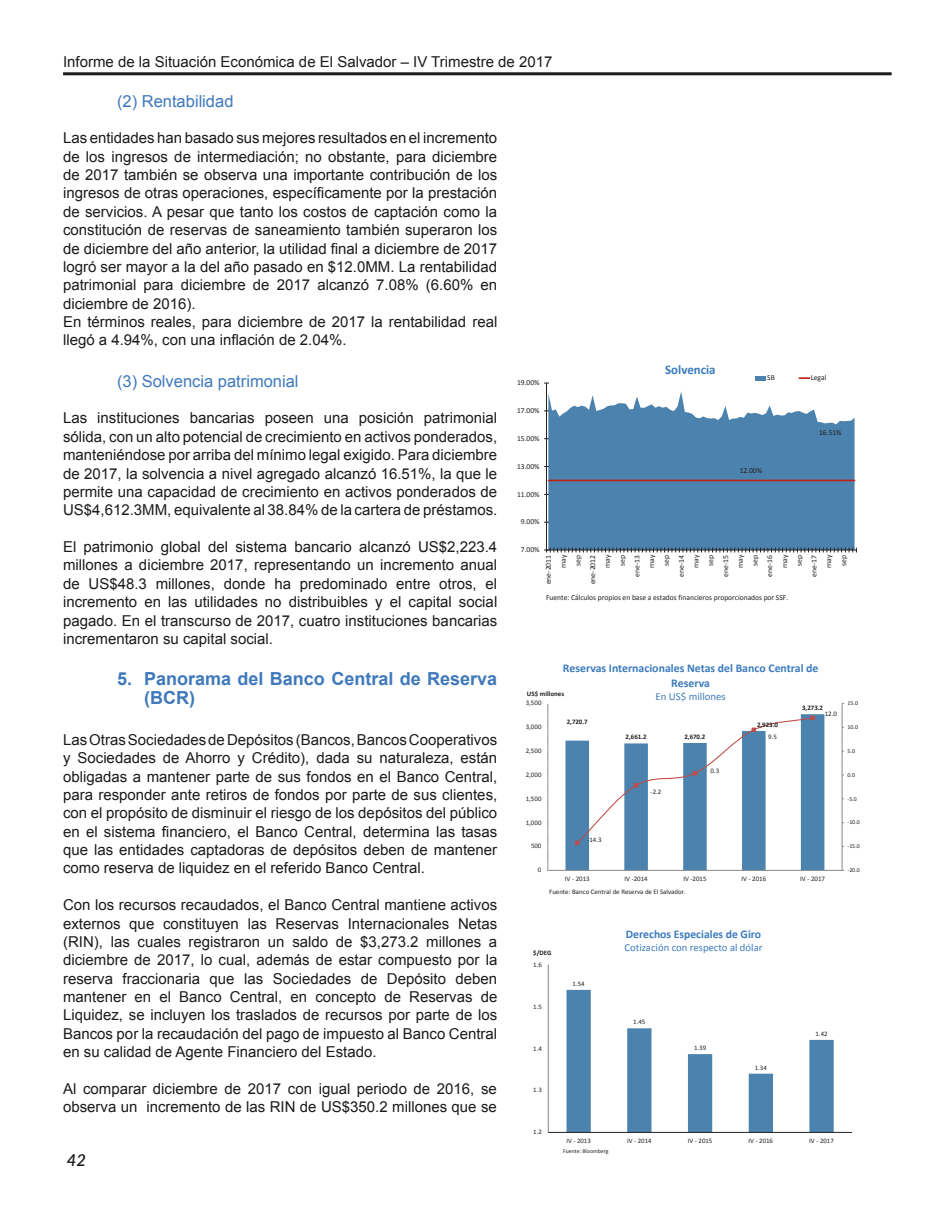
<style>
.page{position:relative;width:945px;height:1215px;background:#fff}
.page>*{position:absolute;margin:0;border:0;box-sizing:border-box;transform-origin:0 0}
.t1{font:700 18px/18.5px "Arial";color:#3f79bb}
.t2{font:16.5px "Arial";color:#3f79bb}
.t3{font:italic 600 16.5px "Lato";color:#1c1b1a}
.t4{font:15px/18.3px "Arial";color:#1c1b1a;text-align:justify}
.t5{font:700 13.2px "Calibri";color:#3b7bbd}
.t6{font:700 11.85px/14.4px "Calibri";color:#3b7bbd;text-align:center}
.t7{font:700 11.7px "Calibri";color:#3b7bbd}
.t8{font:10.8px "Calibri";color:#3b7bbd}
.t9{font:10.65px "Calibri";color:#3b7bbd}
.t10{font:7.65px "Calibri";color:#231f20}
.t11{font:7.5px/14.7px "Calibri";color:#231f20;text-align:right}
.t12{font:6.9px "Calibri";letter-spacing:-.005em;color:#231f20}
.t13{font:700 6.9px "Calibri";letter-spacing:-.005em;color:#231f20}
.t14{font:6.75px "Calibri";letter-spacing:-.005em;color:#231f20}
.t15{font:700 6.75px "Calibri";color:#231f20}
.t16{font:5.85px "Calibri";color:#231f20}
</style>
<div class="page">
<hr style="left:63px;top:72px;width:829px;height:3px;background:#1c1b1a">
<svg style="left:548px;top:391px;width:307px;height:157px;background:#6493b8"></svg>
<hr style="left:546px;top:383px;width:1px;height:167px;background:#231f20">
<svg style="left:544px;top:548px;width:313px;height:4px"></svg>
<hr style="left:548px;top:480px;width:307px;height:1px;background:#c11f1b">
<hr style="left:756px;top:376px;width:10px;height:4px;background:#4c83ae">
<svg style="left:799px;top:377px;width:11px;height:2px"></svg>
<hr style="left:842px;top:703px;width:1px;height:167px;background:#878787">
<svg style="left:548px;top:704px;width:1px;height:166px"></svg>
<hr style="left:548px;top:870px;width:294px;height:1px;background:#878787">
<svg style="left:565px;top:714px;width:259px;height:156px"></svg>
<svg style="left:567px;top:990px;width:267px;height:142px"></svg>
<hr style="left:548px;top:965px;width:1px;height:167px;background:#878787">
<hr style="left:548px;top:1132px;width:304px;height:1px;background:#231f20">
<p class="t4" style="left:63px;top:53px;width:491px">Informe de la Situación Económica de El Salvador – IV Trimestre de 2017</p>
<p class="t2" style="left:117px;top:90px;width:118px">(2) Rentabilidad</p>
<p class="t4" style="left:63px;top:129px;width:436px;text-align:left">Las entidades han basado sus mejores resultados en el incremento de los ingresos de intermediación; no obstante, para diciembre de 2017 también se observa una importante contribución de los ingresos de otras operaciones, específicamente por la prestación de servicios. A pesar que tanto los costos de captación como la constitución de reservas de saneamiento también superaron los de diciembre del año anterior, la utilidad final a diciembre de 2017 logró ser mayor a la del año pasado en $12.0MM. La rentabilidad patrimonial para diciembre de 2017 alcanzó 7.08% (6.60% en diciembre de 2016).<br>En términos reales, para diciembre de 2017 la rentabilidad real llegó a 4.94%, con una inflación de 2.04%.</p>
<p class="t2" style="left:117px;top:370px;width:183px">(3) Solvencia patrimonial</p>
<p class="t4" style="left:63px;top:409px;width:436px">Las instituciones bancarias poseen una posición patrimonial sólida, con un alto potencial de crecimiento en activos ponderados, manteniéndose por arriba del mínimo legal exigido. Para diciembre de 2017, la solvencia a nivel agregado alcanzó 16.51%, la que le permite una capacidad de crecimiento en activos ponderados de US$4,612.3MM, equivalente al 38.84% de la cartera de préstamos.</p>
<p class="t4" style="left:63px;top:538px;width:436px">El patrimonio global del sistema bancario alcanzó US$2,223.4 millones a diciembre 2017, representando un incremento anual de US$48.3 millones, donde ha predominado entre otros, el incremento en las utilidades no distribuibles y el capital social pagado. En el transcurso de 2017, cuatro instituciones bancarias incrementaron su capital social.</p>
<p class="t1" style="left:144px;top:670px;width:355px;text-indent:-27px">5. Panorama del Banco Central de Reserva (BCR)</p>
<p class="t4" style="left:63px;top:731px;width:436px">Las Otras Sociedades de Depósitos (Bancos, Bancos Cooperativos y Sociedades de Ahorro y Crédito), dada su naturaleza, están obligadas a mantener parte de sus fondos en el Banco Central, para responder ante retiros de fondos por parte de sus clientes, con el propósito de disminuir el riesgo de los depósitos del público en el sistema financiero, el Banco Central, determina las tasas que las entidades captadoras de depósitos deben de mantener como reserva de liquidez en el referido Banco Central.</p>
<p class="t4" style="left:63px;top:896px;width:436px">Con los recursos recaudados, el Banco Central mantiene activos externos que constituyen las Reservas Internacionales Netas (RIN), las cuales registraron un saldo de $3,273.2 millones a diciembre de 2017, lo cual, además de estar compuesto por la reserva fraccionaria que las Sociedades de Depósito deben mantener en el Banco Central, en concepto de Reservas de Liquidez, se incluyen los traslados de recursos por parte de los Bancos por la recaudación del pago de impuesto al Banco Central en su calidad de Agente Financiero del Estado.</p>
<p class="t4" style="left:63px;top:1080px;width:435px">Al comparar diciembre de 2017 con igual periodo de 2016, se observa un incremento de las RIN de US$350.2 millones que se</p>
<p class="t5" style="left:665px;top:361px;width:52px">Solvencia</p>
<p class="t10" style="left:767px;top:373px;width:9px">SB</p>
<p class="t10" style="left:811px;top:373px;width:17px">Legal</p>
<p class="t10" style="left:517px;top:378px;width:24px">19.00%</p>
<p class="t10" style="left:517px;top:406px;width:24px">17.00%</p>
<p class="t10" style="left:819px;top:428px;width:24px">16.51%</p>
<p class="t10" style="left:517px;top:434px;width:24px">15.00%</p>
<p class="t10" style="left:517px;top:461px;width:24px">13.00%</p>
<p class="t10" style="left:740px;top:465px;width:24px">12.00%</p>
<p class="t10" style="left:517px;top:489px;width:24px">11.00%</p>
<p class="t10" style="left:521px;top:517px;width:20px">9.00%</p>
<p class="t10" style="left:521px;top:545px;width:20px">7.00%</p>
<p class="t11" style="left:541px;top:584px;width:31px;rotate:-90deg">ene-2011 may<br>sep ene-2012 may<br>sep ene-13 may<br>sep ene-14 may<br>sep ene-15 may<br>sep ene-16 may<br>sep ene-17 may<br>sep</p>
<p class="t10" style="left:546px;top:593px;width:244px">Fuente: Cálculos propios en base a estados financieros proporcionados por SSF.</p>
<p class="t6" style="left:563px;top:661px;width:257px">Reservas Internacionales Netas del Banco Central de<br>Reserva</p>
<p class="t8" style="left:656px;top:690px;width:72px">En US$ millones</p>
<p class="t13" style="left:527px;top:689px;width:39px">US$ millones</p>
<p class="t12" style="left:526px;top:699px;width:17px">3,500</p>
<p class="t16" style="left:848px;top:700px;width:12px">15.0</p>
<p class="t13" style="left:802px;top:703px;width:23px">3,273.2</p>
<p class="t12" style="left:825px;top:710px;width:14px">12.0</p>
<p class="t13" style="left:567px;top:718px;width:23px">2,720.7</p>
<p class="t13" style="left:757px;top:720px;width:23px">2,923.0</p>
<p class="t12" style="left:526px;top:723px;width:17px">3,000</p>
<p class="t16" style="left:848px;top:723px;width:12px">10.0</p>
<p class="t12" style="left:768px;top:732px;width:10px">9.5</p>
<p class="t13" style="left:626px;top:733px;width:23px">2,661.2</p>
<p class="t13" style="left:684px;top:732px;width:23px">2,670.2</p>
<p class="t12" style="left:526px;top:747px;width:17px">2,500</p>
<p class="t16" style="left:848px;top:747px;width:9px">5.0</p>
<p class="t12" style="left:710px;top:767px;width:10px">0.3</p>
<p class="t12" style="left:526px;top:770px;width:17px">2,000</p>
<p class="t16" style="left:848px;top:771px;width:9px">0.0</p>
<p class="t12" style="left:651px;top:788px;width:12px">-2.2</p>
<p class="t12" style="left:526px;top:794px;width:17px">1,500</p>
<p class="t16" style="left:848px;top:795px;width:11px">-5.0</p>
<p class="t12" style="left:526px;top:818px;width:17px">1,000</p>
<p class="t16" style="left:848px;top:819px;width:14px">-10.0</p>
<p class="t12" style="left:587px;top:836px;width:16px">-14.3</p>
<p class="t12" style="left:531px;top:842px;width:12px">500</p>
<p class="t16" style="left:848px;top:843px;width:14px">-15.0</p>
<p class="t12" style="left:538px;top:866px;width:5px">0</p>
<p class="t16" style="left:848px;top:866px;width:14px">-20.0</p>
<p class="t12" style="left:565px;top:875px;width:26px">IV - 2013</p>
<p class="t12" style="left:624px;top:875px;width:25px">IV -2014</p>
<p class="t12" style="left:683px;top:875px;width:25px">IV -2015</p>
<p class="t12" style="left:741px;top:875px;width:26px">IV - 2016</p>
<p class="t12" style="left:800px;top:875px;width:26px">IV - 2017</p>
<p class="t12" style="left:549px;top:888px;width:138px">Fuente: Banco Central de Reserva de El Salvador.</p>
<p class="t7" style="left:626px;top:926px;width:137px">Derechos Especiales de Giro</p>
<p class="t9" style="left:625px;top:941px;width:140px">Cotización con respecto al dólar</p>
<p class="t15" style="left:533px;top:948px;width:20px">$/DEG</p>
<p class="t14" style="left:533px;top:960px;width:10px">1.6</p>
<p class="t14" style="left:573px;top:979px;width:14px">1.54</p>
<p class="t14" style="left:533px;top:1002px;width:10px">1.5</p>
<p class="t14" style="left:633px;top:1018px;width:14px">1.45</p>
<p class="t14" style="left:816px;top:1029px;width:14px">1.42</p>
<p class="t14" style="left:694px;top:1044px;width:14px">1.39</p>
<p class="t14" style="left:533px;top:1044px;width:10px">1.4</p>
<p class="t14" style="left:755px;top:1063px;width:14px">1.34</p>
<p class="t14" style="left:533px;top:1086px;width:10px">1.3</p>
<p class="t3" style="left:67px;top:1148px;width:21px">42</p>
<p class="t14" style="left:533px;top:1128px;width:10px">1.2</p>
<p class="t14" style="left:566px;top:1137px;width:26px">IV - 2013</p>
<p class="t14" style="left:627px;top:1137px;width:26px">IV - 2014</p>
<p class="t14" style="left:688px;top:1137px;width:26px">IV - 2015</p>
<p class="t14" style="left:749px;top:1137px;width:26px">IV - 2016</p>
<p class="t14" style="left:809px;top:1137px;width:26px">IV - 2017</p>
<p class="t16" style="left:563px;top:1148px;width:47px">Fuente: Bloomberg</p>
</div>
